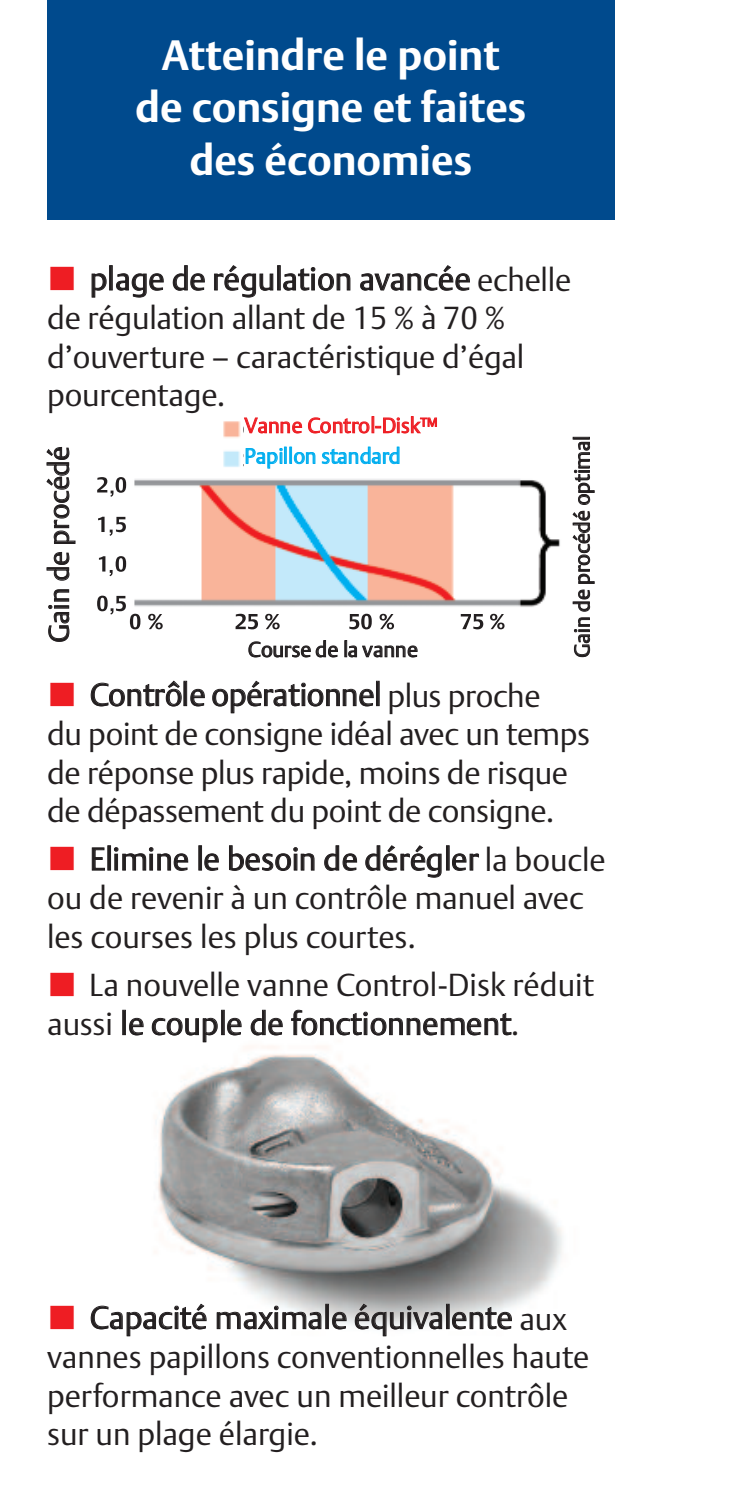
<style>
.page{position:relative;width:756px;height:1512px;background:#fff}
.page>*{position:absolute;margin:0;border:0;box-sizing:border-box;transform-origin:0 0}
.t1{font:700 42px/52.5px "DTL Argo T";color:#fff;text-align:center}
.t2{font:31.5px/38.9px "DTL Argo T Light";letter-spacing:-.005em;color:#231f20}
.t3{font:28px "DTL Argo T Light";color:#231f20}
.t4{font:21px "DTL Argo T Light";letter-spacing:.005em;color:#231f20}
.t5{font:21px "DTL Argo T Light";letter-spacing:.005em;color:#ee1d23}
.t6{font:21px "DTL Argo T Light";letter-spacing:.005em;color:#00aeef}
</style>
<div class="page">
<img style="left:98px;top:421px;width:462px;height:209px">
<svg style="left:148px;top:614px;width:15px;height:15px"></svg>
<svg style="left:236px;top:614px;width:22px;height:15px"></svg>
<svg style="left:265px;top:614px;width:15px;height:15px"></svg>
<svg style="left:349px;top:614px;width:23px;height:15px"></svg>
<svg style="left:380px;top:614px;width:14px;height:15px"></svg>
<svg style="left:461px;top:614px;width:22px;height:15px"></svg>
<svg style="left:490px;top:614px;width:15px;height:15px"></svg>
<svg style="left:243px;top:422px;width:1px;height:15px"></svg>
<svg style="left:98px;top:517px;width:28px;height:19px"></svg>
<svg style="left:97px;top:477px;width:29px;height:20px"></svg>
<svg style="left:99px;top:556px;width:27px;height:20px"></svg>
<svg style="left:97px;top:596px;width:43px;height:33px"></svg>
<div style="left:47px;top:0;width:567px;height:220px;background:#004a8d"></div>
<img style="left:157px;top:1046px;width:405px;height:281px">
<div style="left:244px;top:417px;width:214px;height:55px;background:#fff"></div>
<h1 class="t1" style="left:135px;top:29px;width:393px">Atteindre le point de consigne et faites des économies</h1>
<p class="t2" style="left:47px;top:260px;width:526px;text-indent:43px">plage de régulation avancée echelle de régulation allant de 15 % à 70 % d’ouverture — caractéristique d’égal pourcentage.</p>
<p class="t3" style="left:43px;top:643px;width:198px;rotate:-90deg">Gain de procédé</p>
<p class="t5" style="left:244px;top:413px;width:195px">Vanne Control-Disk™</p>
<p class="t6" style="left:244px;top:444px;width:158px">Papillon standard</p>
<p class="t4" style="left:570px;top:658px;width:223px;rotate:-90deg">Gain de procédé optimal</p>
<p class="t4" style="left:248px;top:637px;width:172px">Course de la vanne</p>
<p class="t2" style="left:47px;top:675px;width:544px;text-indent:43px">Contrôle opérationnel plus proche<br>du point de consigne idéal avec un temps de réponse plus rapide, moins de risque de dépassement du point de consigne.</p>
<p class="t2" style="left:47px;top:840px;width:560px;text-indent:43px">Elimine le besoin de dérégler la boucle ou de revenir à un contrôle manuel avec les courses les plus courtes.</p>
<p class="t2" style="left:47px;top:966px;width:548px;text-indent:42px">La nouvelle vanne Control-Disk réduit aussi le couple de fonctionnement.</p>
<p class="t2" style="left:47px;top:1298px;width:544px;text-indent:43px">Capacité maximale équivalente aux vannes papillons conventionnelles haute performance avec un meilleur contrôle sur un plage élargie.</p>
</div>
